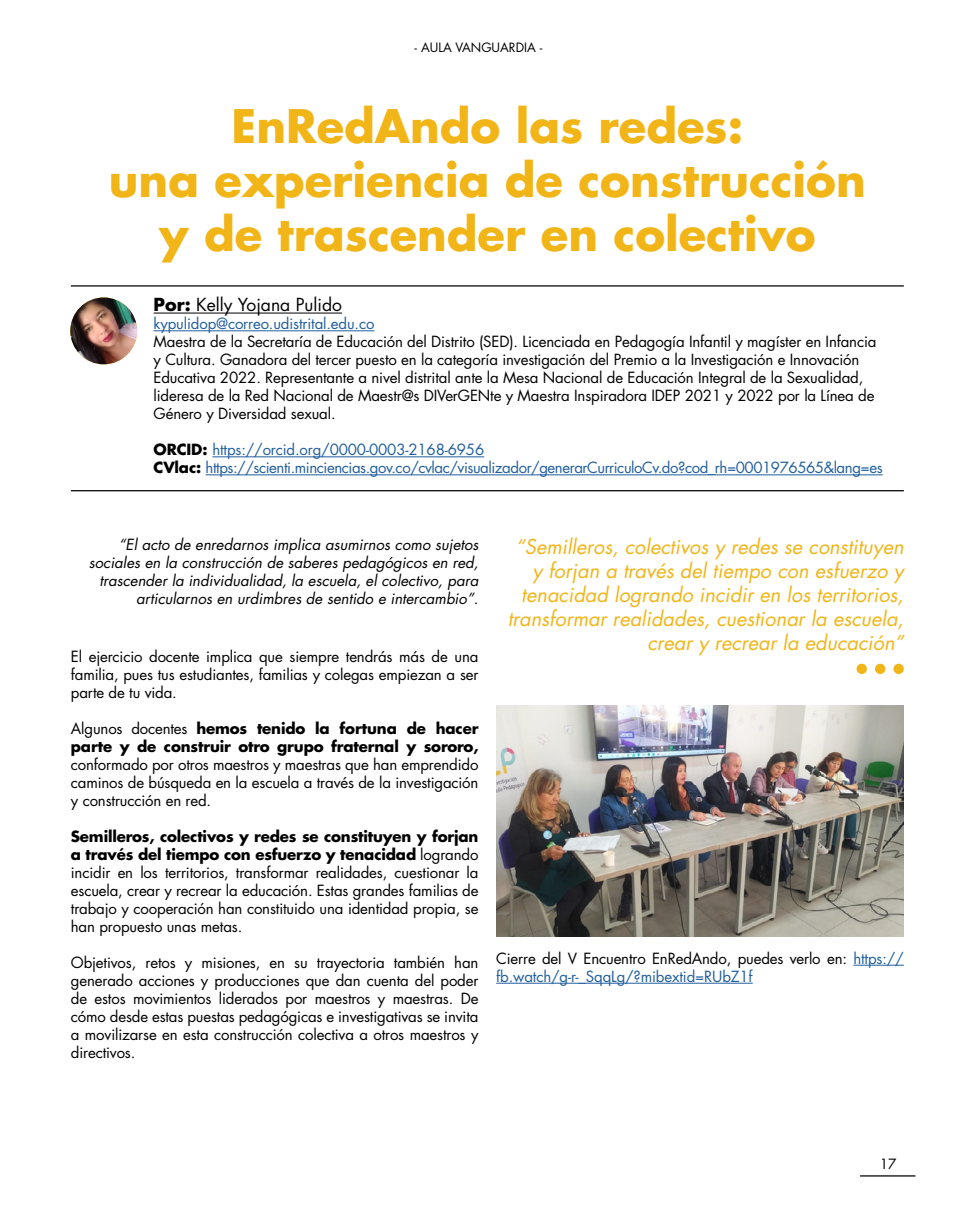
<style>
.page{position:relative;width:957px;height:1205px;background:#fff}
.page>*{position:absolute;margin:0;border:0;box-sizing:border-box;transform-origin:0 0}
.t1{font:700 45px/54px "Futura Std";color:#f2b517;text-align:center}
.t2{font:italic 20px/24px "Futura Std";color:#f2b517;text-align:right}
.t3{font:17.5px "Futura Std";color:#000}
.t4{font:15px/18px "Futura Std";letter-spacing:-.01em;color:#000;text-align:justify}
.t5{font:italic 15px/18px "Futura Std";color:#000;text-align:right}
.t6{font:15px/18px "Futura Std";letter-spacing:-.03em;color:#215e9e}
.t7{font:15px/18px "Futura Std";letter-spacing:-.01em;color:#215e9e}
.t8{font:700 15px/18px "Futura Std";letter-spacing:-.01em;color:#000}
.t9{font:13.75px "Futura Std";color:#000}
.t10{font:12.5px "Futura Std";color:#000}
.s1{font-weight:700}
.s2{font-weight:700;color:#000}
.s3{font-weight:400}
.s4{color:#000}
</style>
<div class="page">
<hr style="left:853px;top:965px;width:51px;height:1px;background:#215e9e">
<hr style="left:496px;top:983px;width:256px;height:1px;background:#215e9e">
<hr style="left:71px;top:490px;width:833px;height:1px;background:#000">
<hr style="left:71px;top:285px;width:833px;height:1px;background:#000">
<hr style="left:154px;top:313px;width:188px;height:1px;background:#000">
<hr style="left:154px;top:330px;width:220px;height:1px;background:#215e9e">
<hr style="left:212px;top:456px;width:272px;height:1px;background:#215e9e">
<hr style="left:206px;top:474px;width:676px;height:1px;background:#215e9e">
<img style="left:70px;top:297px;width:67px;height:67px;border-radius:33px">
<div style="left:856px;top:664px;width:11px;height:10px;background:#f2b517;border-radius:50%"></div>
<div style="left:875px;top:664px;width:10px;height:10px;background:#f2b517;border-radius:50%"></div>
<div style="left:893px;top:664px;width:10px;height:10px;background:#f2b517;border-radius:50%"></div>
<img style="left:496px;top:705px;width:407px;height:232px">
<hr style="left:860px;top:1175px;width:55px;height:1px;background:#000">
<p class="t10" style="left:414px;top:39px;width:129px">- AULA VANGUARDIA -</p>
<h1 class="t1" style="left:109px;top:99px;width:758px">EnRedAndo las redes:<br>una experiencia de construcción y de trascender en colectivo</h1>
<p class="t3" style="left:154px;top:294px;width:190px"><span class="s1">Por:</span> Kelly Yojana Pulido</p>
<p class="t7" style="left:154px;top:315px;width:222px">kypulidop@correo.udistrital.edu.co</p>
<p class="t4" style="left:154px;top:333px;width:724px;text-align:left">Maestra de la Secretaría de Educación del Distrito (SED). Licenciada en Pedagogía Infantil y magíster en Infancia y Cultura. Ganadora del tercer puesto en la categoría investigación del Premio a la Investigación e Innovación Educativa 2022. Representante a nivel distrital ante la Mesa Nacional de Educación Integral de la Sexualidad, lideresa de la Red Nacional de Maestr@s DIVerGENte y Maestra Inspiradora IDEP 2021 y 2022 por la Línea de Género y Diversidad sexual.</p>
<p class="t6" style="left:154px;top:441px;width:730px"><span class="s2">ORCID:</span> https://orcid.org/0000-0003-2168-6956<br><span class="s2">CVlac:</span> https://scienti.minciencias.gov.co/cvlac/visualizador/generarCurriculoCv.do?cod_rh=0001976565&amp;lang=es</p>
<p class="t5" style="left:89px;top:535px;width:391px">“El acto de enredarnos implica asumirnos como sujetos sociales en la construcción de saberes pedagógicos en red, trascender la individualidad, la escuela, el colectivo, para articularnos en urdimbres de sentido e intercambio”.</p>
<h2 class="t2" style="left:508px;top:535px;width:397px">“Semilleros, colectivos y redes se constituyen y forjan a través del tiempo con esfuerzo y tenacidad logrando incidir en los territorios, transformar realidades, cuestionar la escuela, crear y recrear la educación”</h2>
<p class="t4" style="left:71px;top:648px;width:409px">El ejercicio docente implica que siempre tendrás más de una familia, pues tus estudiantes, familias y colegas empiezan a ser parte de tu vida.</p>
<p class="t8" style="left:71px;top:719px;width:409px"><span class="s3">Algunos docentes</span> hemos tenido la fortuna de hacer parte y de construir otro grupo fraternal y sororo,</p>
<p class="t4" style="left:71px;top:756px;width:409px">conformado por otros maestros y maestras que han emprendido caminos de búsqueda en la escuela a través de la investigación y construcción en red.</p>
<p class="t4" style="left:71px;top:828px;width:409px"><span class="s1">Semilleros, colectivos y redes se constituyen y forjan a través del tiempo con esfuerzo y tenacidad</span> logrando incidir en los territorios, transformar realidades, cuestionar la escuela, crear y recrear la educación. Estas grandes familias de trabajo y cooperación han constituido una identidad propia, se han propuesto unas metas.</p>
<p class="t4" style="left:71px;top:954px;width:409px">Objetivos, retos y misiones, en su trayectoria también han generado acciones y producciones que dan cuenta del poder de estos movimientos liderados por maestros y maestras. De cómo desde estas puestas pedagógicas e investigativas se invita a movilizarse en esta construcción colectiva a otros maestros y directivos.</p>
<p class="t7" style="left:496px;top:949px;width:409px"><span class="s4">Cierre del V Encuentro EnRedAndo, puedes verlo en:</span> https:// fb.watch/g-r-_SqqLg/?mibextid=RUbZ1f</p>
<p class="t9" style="left:880px;top:1155px;width:18px">17</p>
</div>
